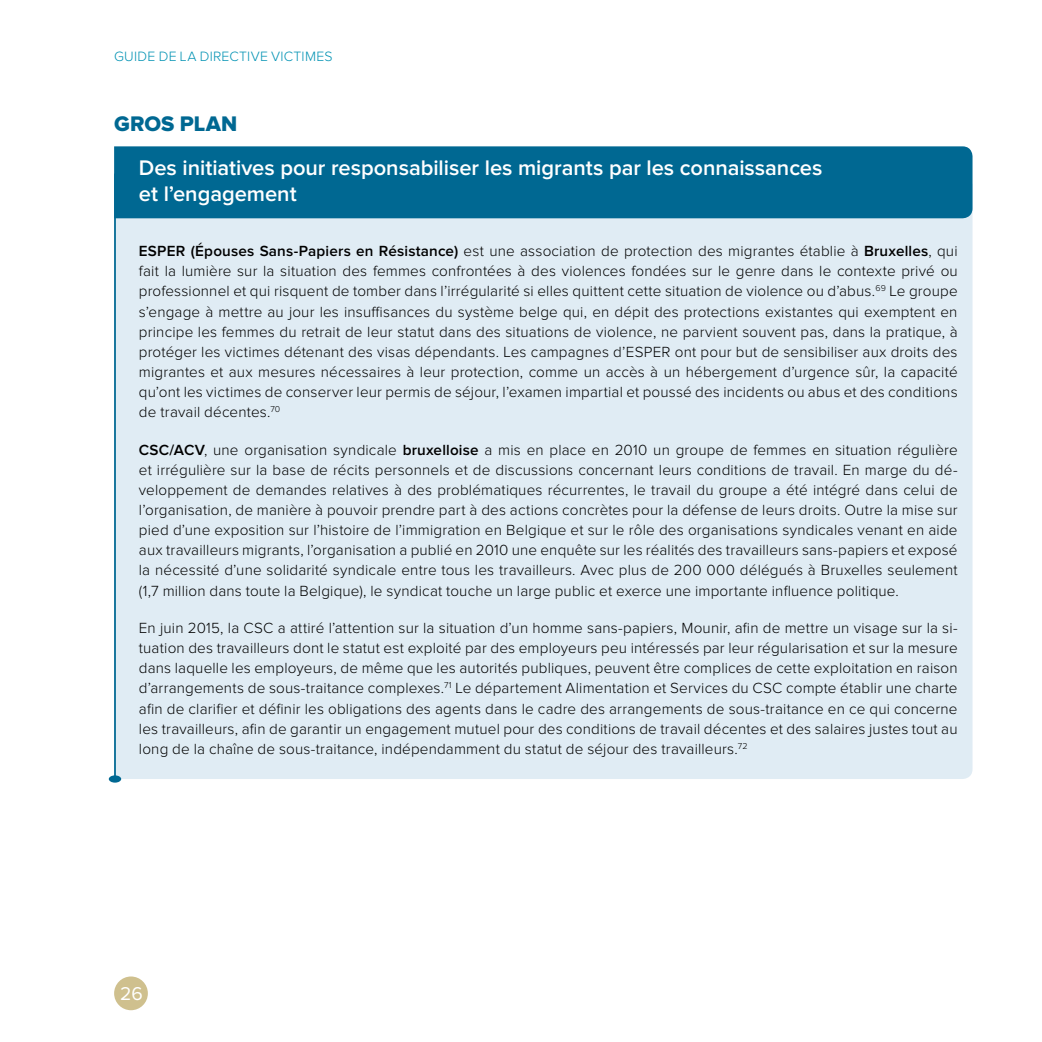
<style>
.page{position:relative;width:1042px;height:1042px;background:#fff}
.page>*{position:absolute;margin:0;border:0;box-sizing:border-box;transform-origin:0 0}
.t1{font:600 21.88px/26.2px "Proxima Nova";color:#fff}
.t2{font:21.88px "Proxima Nova Extrabld";color:#006892}
.t3{font:19.25px "Proxima Nova";color:#fff}
.t4{font:300 15.22px/20.1px "Proxima Nova";letter-spacing:.01em;color:#000;text-align:justify}
.t5{font:300 14px "Proxima Nova";letter-spacing:.02em;color:#0092b3}
.s1{font-weight:600}
</style>
<div class="page">
<div style="left:114px;top:976px;width:34px;height:34px;background:#cfc08e;border-radius:50%"></div>
<div style="left:116px;top:218px;width:856px;height:561px;background:#e0ecf4"></div>
<div style="left:114px;top:146px;width:858px;height:72px;background:#006892"></div>
<hr style="left:114px;top:174px;width:2px;height:605px;background:#006892">
<div style="left:109px;top:775px;width:12px;height:7px;background:#006892;border-radius:50%"></div>
<p class="t5" style="left:114px;top:48px;width:220px">GUIDE DE LA DIRECTIVE VICTIMES</p>
<h1 class="t2" style="left:114px;top:111px;width:125px">GROS PLAN</h1>
<h1 class="t1" style="left:139px;top:155px;width:685px">Des initiatives pour responsabiliser les migrants par les connaissances et l’engagement</h1>
<p class="t4" style="left:139px;top:241px;width:820px"><span class="s1">ESPER (Épouses Sans-Papiers en Résistance)</span> est une association de protection des migrantes établie à <span class="s1">Bruxelles</span>, qui fait la lumière sur la situation des femmes confrontées à des violences fondées sur le genre dans le contexte privé ou professionnel et qui risquent de tomber dans l’irrégularité si elles quittent cette situation de violence ou d’abus.<sup>69</sup> Le groupe s’engage à mettre au jour les insuffisances du système belge qui, en dépit des protections existantes qui exemptent en principe les femmes du retrait de leur statut dans des situations de violence, ne parvient souvent pas, dans la pratique, à protéger les victimes détenant des visas dépendants. Les campagnes d’ESPER ont pour but de sensibiliser aux droits des migrantes et aux mesures nécessaires à leur protection, comme un accès à un hébergement d’urgence sûr, la capacité qu’ont les victimes de conserver leur permis de séjour, l’examen impartial et poussé des incidents ou abus et des conditions de travail décentes.<sup>70</sup></p>
<p class="t4" style="left:139px;top:440px;width:820px"><span class="s1">CSC/ACV</span>, une organisation syndicale <span class="s1">bruxelloise</span> a mis en place en 2010 un groupe de femmes en situation régulière et irrégulière sur la base de récits personnels et de discussions concernant leurs conditions de travail. En marge du dé&shy;veloppement de demandes relatives à des problématiques récurrentes, le travail du groupe a été intégré dans celui de l’organisation, de manière à pouvoir prendre part à des actions concrètes pour la défense de leurs droits. Outre la mise sur pied d’une exposition sur l’histoire de l’immigration en Belgique et sur le rôle des organisations syndicales venant en aide aux travailleurs migrants, l’organisation a publié en 2010 une enquête sur les réalités des travailleurs sans-papiers et exposé la nécessité d’une solidarité syndicale entre tous les travailleurs. Avec plus de 200 000 délégués à Bruxelles seulement (1,7 million dans toute la Belgique), le syndicat touche un large public et exerce une importante influence politique.</p>
<p class="t4" style="left:139px;top:618px;width:820px">En juin 2015, la CSC a attiré l’attention sur la situation d’un homme sans-papiers, Mounir, afin de mettre un visage sur la si&shy;tuation des travailleurs dont le statut est exploité par des employeurs peu intéressés par leur régularisation et sur la mesure dans laquelle les employeurs, de même que les autorités publiques, peuvent être complices de cette exploitation en raison d’arrangements de sous-traitance complexes.<sup>71</sup> Le département Alimentation et Services du CSC compte établir une charte afin de clarifier et définir les obligations des agents dans le cadre des arrangements de sous-traitance en ce qui concerne les travailleurs, afin de garantir un engagement mutuel pour des conditions de travail décentes et des salaires justes tout au long de la chaîne de sous-traitance, indépendamment du statut de séjour des travailleurs.<sup>72</sup></p>
<p class="t3" style="left:120px;top:982px;width:24px">26</p>
</div>
